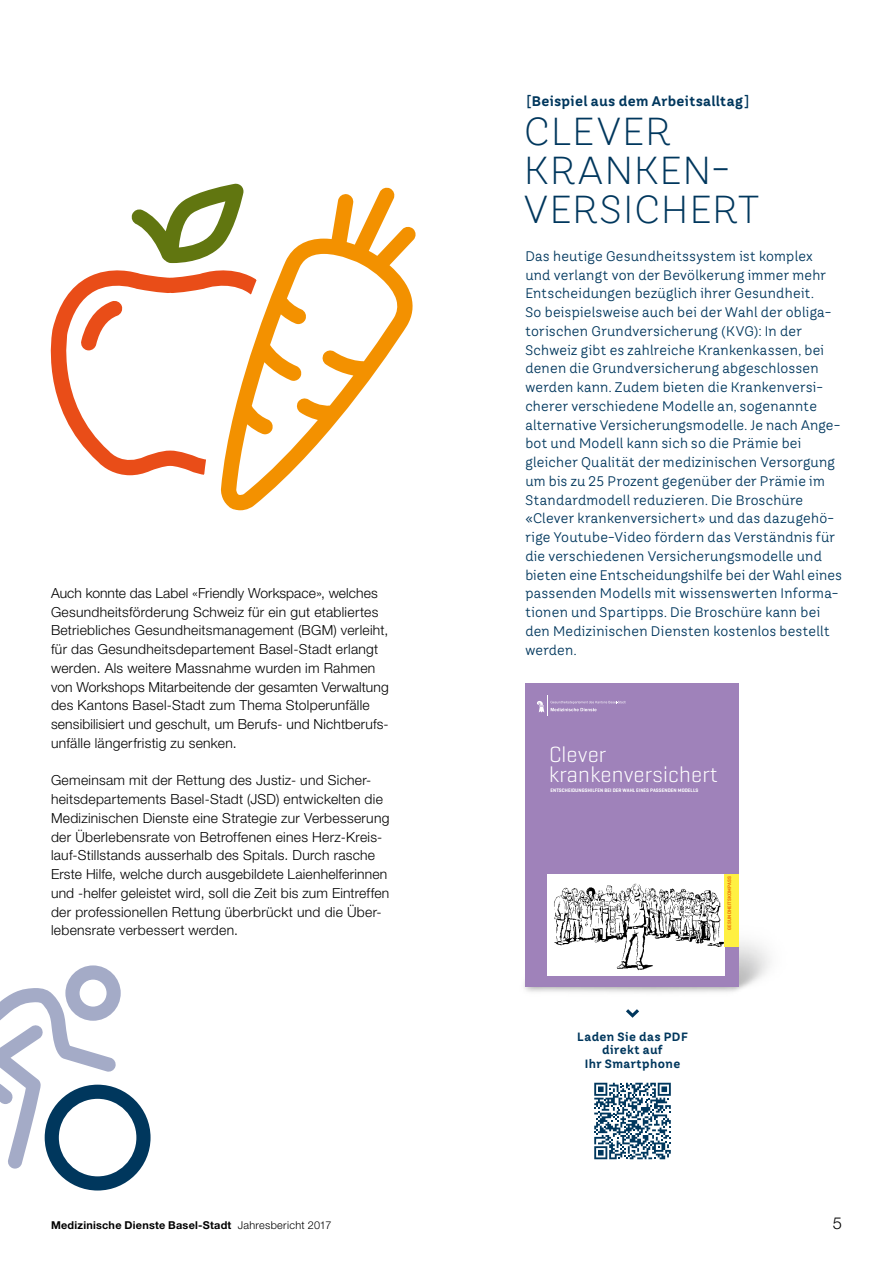
<style>
.page{position:relative;width:893px;height:1263px;background:#fff}
.page>*{position:absolute;margin:0;border:0;box-sizing:border-box;transform-origin:0 0}
.t1{font:300 39px/39px "TT Hazelnuts";letter-spacing:.035em;color:#00375d}
.t2{font:300 22.35px/20.4px "Geogrotesque";letter-spacing:.01em;color:#fff}
.t3{font:300 16.5px "Helvetica Neue LT Std";color:#000}
.t4{font:13.8px/18.8px "TT Hazelnuts";letter-spacing:.02em;color:#00375d}
.t5{font:300 13.8px/18.8px "Helvetica Neue LT Std";letter-spacing:.02em;color:#000}
.t6{font:700 13.8px "TT Hazelnuts";letter-spacing:.025em;color:#00375d}
.t7{font:700 12px/13.5px "TT Hazelnuts";letter-spacing:.03em;color:#00375d;text-align:center}
.t8{font:700 10.8px "Helvetica Neue LT Std";letter-spacing:.02em;color:#000}
.t9{font:600 5.1px "Geogrotesque";letter-spacing:.01em;color:#fff}
.t10{font:600 5.1px "Geogrotesque";letter-spacing:.02em;color:#ed6d05}
.s1{font-weight:500}
.s2{font-weight:300}
</style>
<div class="page">
<svg style="left:626px;top:1009px;width:13px;height:9px"></svg>
<div style="left:525px;top:684px;width:214px;height:303px;background:#9f82ba"></div>
<img style="left:547px;top:874px;width:178px;height:101px">
<div style="left:725px;top:874px;width:14px;height:73px;background:#fff042"></div>
<svg style="left:537px;top:695px;width:89px;height:20px"></svg>
<svg style="left:594px;top:1083px;width:77px;height:76px"></svg>
<svg style="left:0;top:965px;width:151px;height:225px"></svg>
<svg style="left:131px;top:188px;width:85px;height:71px"></svg>
<svg style="left:50px;top:259px;width:166px;height:217px"></svg>
<svg style="left:216px;top:183px;width:200px;height:328px"></svg>
<p class="t5" style="left:51px;top:583px;width:339px">Auch konnte das Label «Friendly Workspace», welches Gesundheitsförderung Schweiz für ein gut etabliertes Betriebliches Gesundheitsmanagement (BGM) verleiht, für das Gesundheitsdepartement Basel-Stadt erlangt werden. Als weitere Massnahme wurden im Rahmen von Workshops Mitarbeitende der gesamten Verwaltung des Kantons Basel-Stadt zum Thema Stolperunfälle sensibilisiert und geschult, um Berufs- und Nichtberufs&shy;unfälle längerfristig zu senken.</p>
<p class="t5" style="left:51px;top:771px;width:340px">Gemeinsam mit der Rettung des Justiz- und Sicher&shy;heitsdepartements Basel-Stadt (JSD) entwickelten die Medizinischen Dienste eine Strategie zur Verbesserung der Überlebensrate von Betroffenen eines Herz-Kreis&shy;lauf-Stillstands ausserhalb des Spitals. Durch rasche Erste Hilfe, welche durch ausgebildete Laienhelferinnen und -helfer geleistet wird, soll die Zeit bis zum Eintreffen der professionellen Rettung überbrückt und die Über&shy;lebensrate verbessert werden.</p>
<p class="t6" style="left:526px;top:92px;width:224px"><span class="s1">[</span>Beispiel aus dem Arbeitsalltag<span class="s1">]</span></p>
<h3 class="t1" style="left:524px;top:111px;width:237px">CLEVER<br>KRANKEN-<br>VERSICHERT</h3>
<p class="t4" style="left:525px;top:246px;width:318px">Das heutige Gesundheitssystem ist komplex<br>und verlangt von der Bevölkerung immer mehr Entscheidungen bezüglich ihrer Gesundheit.<br>So beispielsweise auch bei der Wahl der obliga&shy;torischen Grundversicherung (KVG): In der Schweiz gibt es zahlreiche Krankenkassen, bei denen die Grundversicherung abgeschlossen werden kann. Zudem bieten die Krankenversi&shy;cherer verschiedene Modelle an, sogenannte alternative Versicherungsmodelle. Je nach Ange&shy;bot und Modell kann sich so die Prämie bei gleicher Qualität der medizinischen Versorgung um bis zu 25 Prozent gegenüber der Prämie im Standardmodell reduzieren. Die Broschüre «Clever krankenversichert» und das dazugehö&shy;rige Youtube-Video fördern das Verständnis für die verschiedenen Versicherungsmodelle und bieten eine Entscheidungshilfe bei der Wahl eines passenden Modells mit wissenswerten Informa&shy;tionen und Spartipps. Die Broschüre kann bei den Medizinischen Diensten kostenlos bestellt werden.</p>
<p class="t2" style="left:549px;top:743px;width:170px">Clever krankenversichert</p>
<p class="t9" style="left:550px;top:787px;width:149px">ENTSCHEIDUNGSHILFEN BEI DER WAHL EINES PASSENDEN MODELLS</p>
<p class="t10" style="left:726px;top:930px;width:55px;rotate:-90deg">GESUNDHEITSKOMPASS</p>
<p class="t7" style="left:577px;top:1030px;width:112px">Laden Sie das PDF direkt auf<br>Ihr Smartphone</p>
<p class="t8" style="left:51px;top:1218px;width:282px">Medizinische Dienste Basel-Stadt <span class="s2">Jahresbericht 2017</span></p>
<p class="t3" style="left:833px;top:1213px;width:11px">5</p>
</div>
